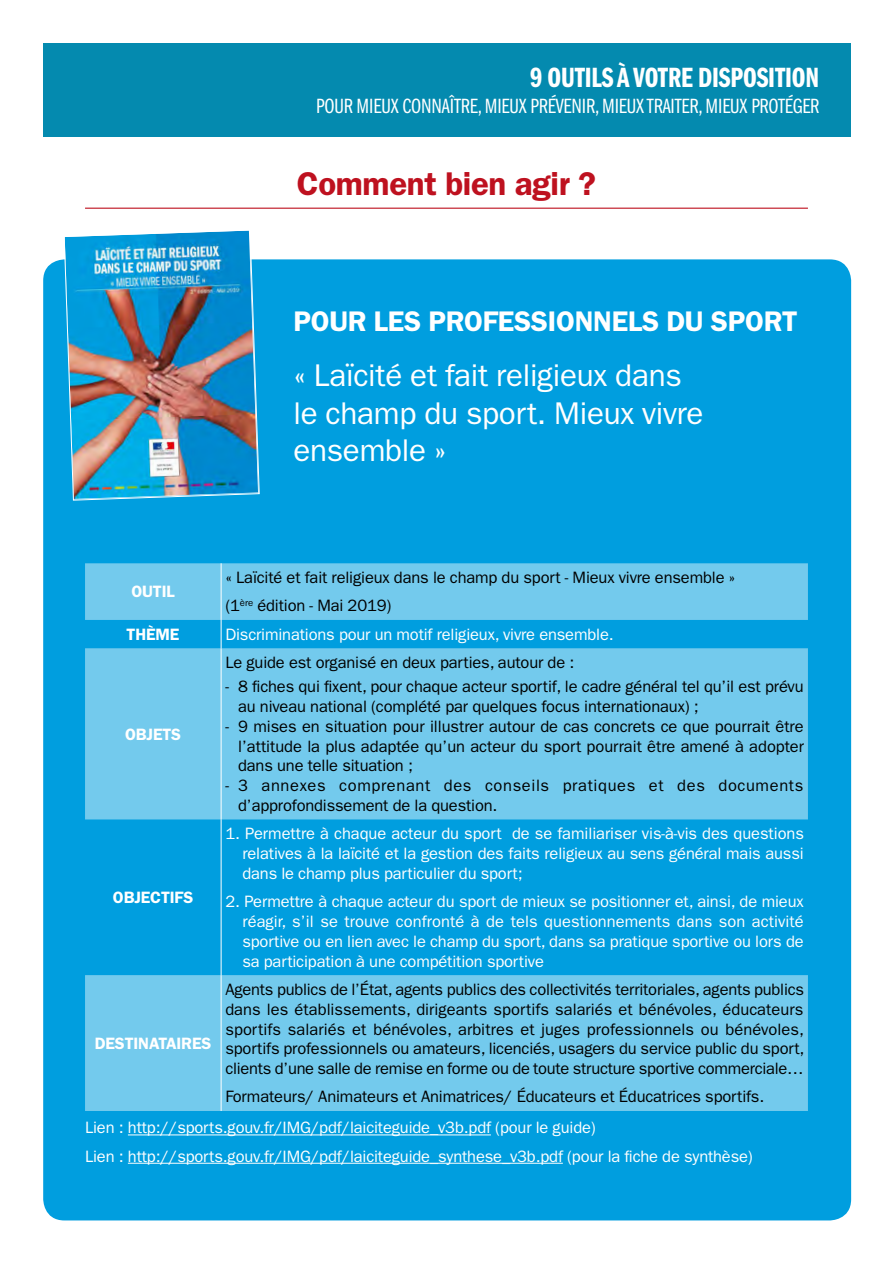
<style>
.page{position:relative;width:893px;height:1263px;background:#fff}
.page>*{position:absolute;margin:0;border:0;box-sizing:border-box;transform-origin:0 0}
.t1{font:600 33px "ITC Franklin Gothic Std";color:#be111f}
.t2{font:31.5px/37.8px "ITC Franklin Gothic Std";letter-spacing:-.01em;color:#fff}
.t3{font:28.8px "ITC Franklin Gothic Std Dm Cp";letter-spacing:-.005em;color:#fff}
.t4{font:600 28.5px "ITC Franklin Gothic Std";letter-spacing:-.01em;color:#fff}
.t5{font:21.3px "ITC Franklin Gothic Std Bk Cp";letter-spacing:-.005em;color:#fff}
.t6{font:16.5px/19.8px "ITC Franklin Gothic Std";letter-spacing:-.01em;color:#000}
.t7{font:16.5px/19.8px "ITC Franklin Gothic Std";letter-spacing:-.01em;color:#fff;text-align:justify}
.t8{font:16.5px/19.8px "ITC Franklin Gothic Std";letter-spacing:.04em;color:#000}
.t9{font:600 16.5px "ITC Franklin Gothic Std";letter-spacing:-.01em;color:#fff}
</style>
<div class="page">
<div style="left:43px;top:43px;width:808px;height:94px;background:#048aaf"></div>
<div style="left:43px;top:259px;width:808px;height:961px;background:#009edf;border-radius:21px"></div>
<hr style="left:85px;top:208px;width:723px;height:1px;background:#be111f">
<hr style="left:128px;top:1134px;width:363px;height:1px;background:#fff">
<hr style="left:128px;top:1163px;width:435px;height:1px;background:#fff">
<svg style="left:85px;top:563px;width:723px;height:548px;fill:#73caed"></svg>
<hr style="left:221px;top:563px;width:1px;height:57px;background:#fff">
<svg style="left:221px;top:620px;width:1px;height:28px"></svg>
<hr style="left:221px;top:648px;width:1px;height:171px;background:#fff">
<hr style="left:221px;top:819px;width:1px;height:156px;background:#fff">
<hr style="left:221px;top:975px;width:1px;height:136px;background:#fff">
<img style="left:63px;top:207px;width:197px;height:294px">
<h3 class="t3" style="left:530px;top:62px;width:291px">9 OUTILS À VOTRE DISPOSITION</h3>
<p class="t5" style="left:316px;top:94px;width:505px">POUR MIEUX CONNAÎTRE, MIEUX PRÉVENIR, MIEUX TRAITER, MIEUX PROTÉGER</p>
<h1 class="t1" style="left:297px;top:164px;width:301px">COMMENT BIEN AGIR ?</h1>
<p class="t9" style="left:131px;top:582px;width:45px">OUTIL</p>
<h3 class="t4" style="left:293px;top:304px;width:506px">POUR LES PROFESSIONNELS DU SPORT</h3>
<h2 class="t2" style="left:293px;top:356px;width:412px">« Laïcité et fait religieux dans le champ du sport. Mieux vivre ensemble »</h2>
<p class="t6" style="left:225px;top:563px;width:511px;line-height:28.3px">« Laïcité et fait religieux dans le champ du sport - Mieux vivre ensemble » (1<sup>ère</sup> édition - Mai 2019)</p>
<p class="t9" style="left:127px;top:624px;width:54px">THÈME</p>
<p class="t7" style="left:225px;top:624px;width:390px">Discriminations pour un motif religieux, vivre ensemble.</p>
<p class="t9" style="left:125px;top:724px;width:58px">OBJETS</p>
<p class="t9" style="left:113px;top:887px;width:82px">OBJECTIFS</p>
<p class="t6" style="left:225px;top:653px;width:350px">Le guide est organisé en deux parties, autour de :</p>
<p class="t6" style="left:238px;top:677px;width:567px;text-indent:-13px">- 8 fiches qui fixent, pour chaque acteur sportif, le cadre général tel qu’il est prévu au niveau national (complété par quelques focus internationaux) ;</p>
<p class="t6" style="left:238px;top:716px;width:567px;text-align:justify;text-indent:-13px">- 9 mises en situation pour illustrer autour de cas concrets ce que pourrait être l’attitude la plus adaptée qu’un acteur du sport pourrait être amené à adopter dans une telle situation ;</p>
<p class="t8" style="left:238px;top:776px;width:567px;text-indent:-13px">- 3 annexes comprenant des conseils pratiques et des documents d’approfondissement de la question.</p>
<p class="t7" style="left:242px;top:824px;width:563px;text-indent:-17px">1. Permettre à chaque acteur du sport de se familiariser vis-à-vis des questions relatives à la laïcité et la gestion des faits religieux au sens général mais aussi dans le champ plus particulier du sport;</p>
<p class="t7" style="left:242px;top:892px;width:563px;text-indent:-17px">2. Permettre à chaque acteur du sport de mieux se positionner et, ainsi, de mieux réagir, s’il se trouve confronté à de tels questionnements dans son activité sportive ou en lien avec le champ du sport, dans sa pratique sportive ou lors de sa participation à une compétition sportive</p>
<p class="t6" style="left:225px;top:979px;width:581px;text-align:justify">Agents publics de l’État, agents publics des collectivités territoriales, agents publics dans les établissements, dirigeants sportifs salariés et bénévoles, éducateurs sportifs salariés et bénévoles, arbitres et juges professionnels ou bénévoles, sportifs professionnels ou amateurs, licenciés, usagers du service public du sport, clients d’une salle de remise en forme ou de toute structure sportive commerciale…</p>
<p class="t6" style="left:225px;top:1087px;width:540px">Formateurs/ Animateurs et Animatrices/ Éducateurs et Éducatrices sportifs.</p>
<p class="t7" style="left:85px;top:1113px;width:669px;line-height:28.3px">Lien : http://sports.gouv.fr/IMG/pdf/laiciteguide_v3b.pdf (pour le guide)<br>Lien : http://sports.gouv.fr/IMG/pdf/laiciteguide_synthese_v3b.pdf (pour la fiche de synthèse)</p>
<p class="t9" style="left:95px;top:1033px;width:118px">DESTINATAIRES</p>
</div>
